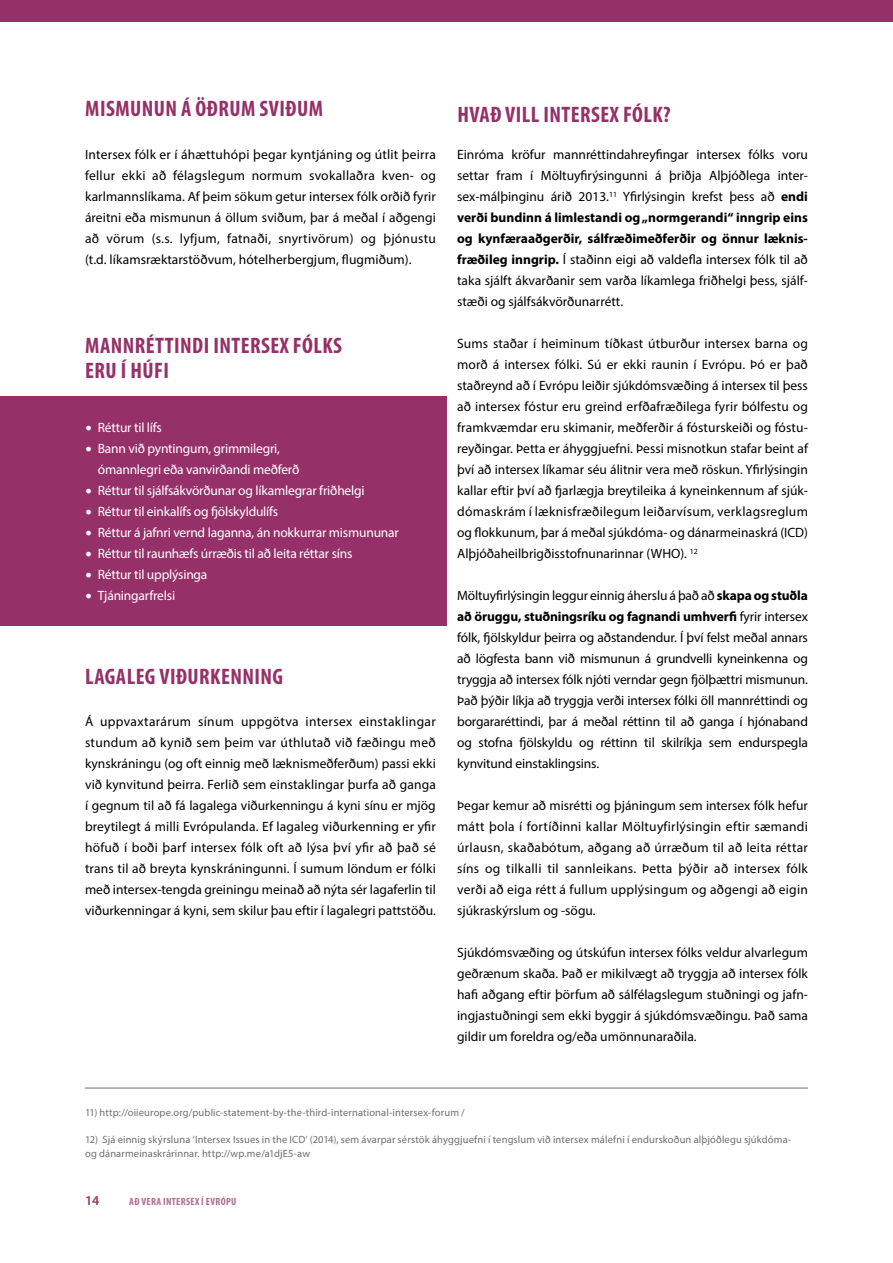
<style>
.page{position:relative;width:893px;height:1263px;background:#fff}
.page>*{position:absolute;margin:0;border:0;box-sizing:border-box;transform-origin:0 0}
.t1{font:700 condensed 22.5px/25.5px "Myriad Pro";letter-spacing:.02em;color:#953168}
.t2{font:13.5px/21px "Myriad Pro";color:#000;text-align:justify}
.t3{font:13.5px/21px "Myriad Pro";letter-spacing:-.015em;color:#fff}
.t4{font:600 13.5px "Myriad Pro";color:#953168}
.t5{font:10.5px/13.5px "Myriad Pro";letter-spacing:.01em;color:#706f6f}
.t6{font:700 condensed 10.5px "Myriad Pro";letter-spacing:.03em;color:#b16d90}
.s1{font-family:"Minion Pro";font-size:18px}
.s2{font-weight:700}
</style>
<div class="page">
<div style="left:0;top:396px;width:446px;height:230px;background:#953168"></div>
<div style="left:0;top:0;width:893px;height:21px;background:#953168"></div>
<hr style="left:85px;top:1088px;width:723px;height:1px;background:#706f6f">
<h1 class="t1" style="left:85px;top:95px;width:239px">MISMUNUN Á ÖÐRUM SVIÐUM</h1>
<p class="t2" style="left:85px;top:144px;width:352px">Intersex fólk er í áhættuhópi þegar kyntjáning og útlit þeirra fellur ekki að félagslegum normum svokallaðra kven- og karlmannslíkama. Af þeim sökum getur intersex fólk orðið fyrir áreitni eða mismunun á öllum sviðum, þar á meðal í aðgengi að vörum (s.s. lyfjum, fatnaði, snyrtivörum) og þjónustu (t.d. líkamsræktarstöðvum, hótelherbergjum, flugmiðum).</p>
<h1 class="t1" style="left:85px;top:332px;width:258px">MANNRÉTTINDI INTERSEX FÓLKS<br>ERU Í HÚFI</h1>
<p class="t3" style="left:85px;top:417px;width:78px"><span class="s1">•</span> Réttur til lífs</p>
<p class="t3" style="left:98px;top:438px;width:203px;text-indent:-13px"><span class="s1">•</span> Bann við pyntingum, grimmilegri, ómannlegri eða vanvirðandi meðferð</p>
<p class="t3" style="left:85px;top:480px;width:281px"><span class="s1">•</span> Réttur til sjálfsákvörðunar og líkamlegrar friðhelgi</p>
<p class="t3" style="left:85px;top:501px;width:195px"><span class="s1">•</span> Réttur til einkalífs og fjölskyldulífs</p>
<p class="t3" style="left:85px;top:522px;width:315px"><span class="s1">•</span> Réttur á jafnri vernd laganna, án nokkurrar mismununar</p>
<p class="t3" style="left:85px;top:543px;width:269px"><span class="s1">•</span> Réttur til raunhæfs úrræðis til að leita réttar síns</p>
<p class="t3" style="left:85px;top:564px;width:124px"><span class="s1">•</span> Réttur til upplýsinga</p>
<p class="t3" style="left:85px;top:585px;width:92px"><span class="s1">•</span> Tjáningarfrelsi</p>
<h1 class="t1" style="left:85px;top:663px;width:199px">LAGALEG VIÐURKENNING</h1>
<p class="t2" style="left:85px;top:711px;width:352px">Á uppvaxtarárum sínum uppgötva intersex einstaklingar stundum að kynið sem þeim var úthlutað við fæðingu með kynskráningu (og oft einnig með læknismeðferðum) passi ekki við kynvitund þeirra. Ferlið sem einstaklingar þurfa að ganga í gegnum til að fá lagalega viðurkenningu á kyni sínu er mjög breytilegt á milli Evrópulanda. Ef lagaleg viðurkenning er yfir höfuð í boði þarf intersex fólk oft að lýsa því yfir að það sé trans til að breyta kynskráningunni. Í sumum löndum er fólki með intersex-tengda greiningu meinað að nýta sér lagaferlin til viðurkenningar á kyni, sem skilur þau eftir í lagalegri pattstöðu.</p>
<h1 class="t1" style="left:457px;top:101px;width:215px">HVAÐ VILL INTERSEX FÓLK?</h1>
<p class="t2" style="left:457px;top:144px;width:352px">Einróma kröfur mannréttindahreyfingar intersex fólks voru settar fram í Möltuyfirýsingunni á þriðja Alþjóðlega inter&shy;sex-málþinginu árið 2013.<sup>11</sup> Yfirlýsingin krefst þess að <span class="s2">endi verði bundinn á limlestandi og „normgerandi“ inngrip eins og kynfæraaðgerðir, sálfræðimeðferðir og önnur læknis&shy;fræðileg inngrip.</span> Í staðinn eigi að valdefla intersex fólk til að taka sjálft ákvarðanir sem varða líkamlega friðhelgi þess, sjálf&shy;stæði og sjálfsákvörðunarrétt.</p>
<p class="t2" style="left:457px;top:333px;width:352px">Sums staðar í heiminum tíðkast útburður intersex barna og morð á intersex fólki. Sú er ekki raunin í Evrópu. Þó er það staðreynd að í Evrópu leiðir sjúkdómsvæðing á intersex til þess að intersex fóstur eru greind erfðafræðilega fyrir bólfestu og framkvæmdar eru skimanir, meðferðir á fósturskeiði og fóstu&shy;reyðingar. Þetta er áhyggjuefni. Þessi misnotkun stafar beint af því að intersex líkamar séu álitnir vera með röskun. Yfirlýsingin kallar eftir því að fjarlægja breytileika á kyneinkennum af sjúk&shy;dómaskrám í læknisfræðilegum leiðarvísum, verklagsreglum og flokkunum, þar á meðal sjúkdóma- og dánarmeinaskrá (ICD)<br>Alþjóðaheilbrigðisstofnunarinnar (WHO). <sup>12</sup></p>
<p class="t2" style="left:457px;top:585px;width:352px">Möltuyfirlýsingin leggur einnig áherslu á það að <span class="s2">skapa og stuðla að öruggu, stuðningsríku og fagnandi umhverfi</span> fyrir intersex fólk, fjölskyldur þeirra og aðstandendur. Í því felst meðal annars að lögfesta bann við mismunun á grundvelli kyneinkenna og tryggja að intersex fólk njóti verndar gegn fjölþættri mismunun.<br>Það þýðir líkja að tryggja verði intersex fólki öll mannréttindi og borgararéttindi, þar á meðal réttinn til að ganga í hjónaband og stofna fjölskyldu og réttinn til skilríkja sem endurspegla kynvitund einstaklingsins.</p>
<p class="t2" style="left:457px;top:795px;width:352px">Þegar kemur að misrétti og þjáningum sem intersex fólk hefur mátt þola í fortíðinni kallar Möltuyfirlýsingin eftir sæmandi úrlausn, skaðabótum, aðgang að úrræðum til að leita réttar síns og tilkalli til sannleikans. Þetta þýðir að intersex fólk verði að eiga rétt á fullum upplýsingum og aðgengi að eigin sjúkraskýrslum og -sögu.</p>
<p class="t2" style="left:457px;top:942px;width:352px">Sjúkdómsvæðing og útskúfun intersex fólks veldur alvarlegum geðrænum skaða. Það er mikilvægt að tryggja að intersex fólk hafi aðgang eftir þörfum að sálfélagslegum stuðningi og jafn&shy;ingjastuðningi sem ekki byggir á sjúkdómsvæðingu. Það sama gildir um foreldra og/eða umönnunaraðila.</p>
<p class="t5" style="left:85px;top:1105px;width:381px">11) http://oiieurope.org/public-statement-by-the-third-international-intersex-forum /</p>
<p class="t5" style="left:85px;top:1132px;width:708px">12) Sjá einnig skýrsluna ‘Intersex Issues in the ICD’ (2014), sem ávarpar sérstök áhyggjuefni í tengslum við intersex málefni í endurskoðun alþjóðlegu sjúkdóma&shy;og dánarmeinaskrárinnar. http://wp.me/a1djE5-aw</p>
<p class="t4" style="left:85px;top:1192px;width:16px">14</p>
<p class="t6" style="left:129px;top:1195px;width:109px">AÐ VERA INTERSEX Í EVRÓPU</p>
</div>
